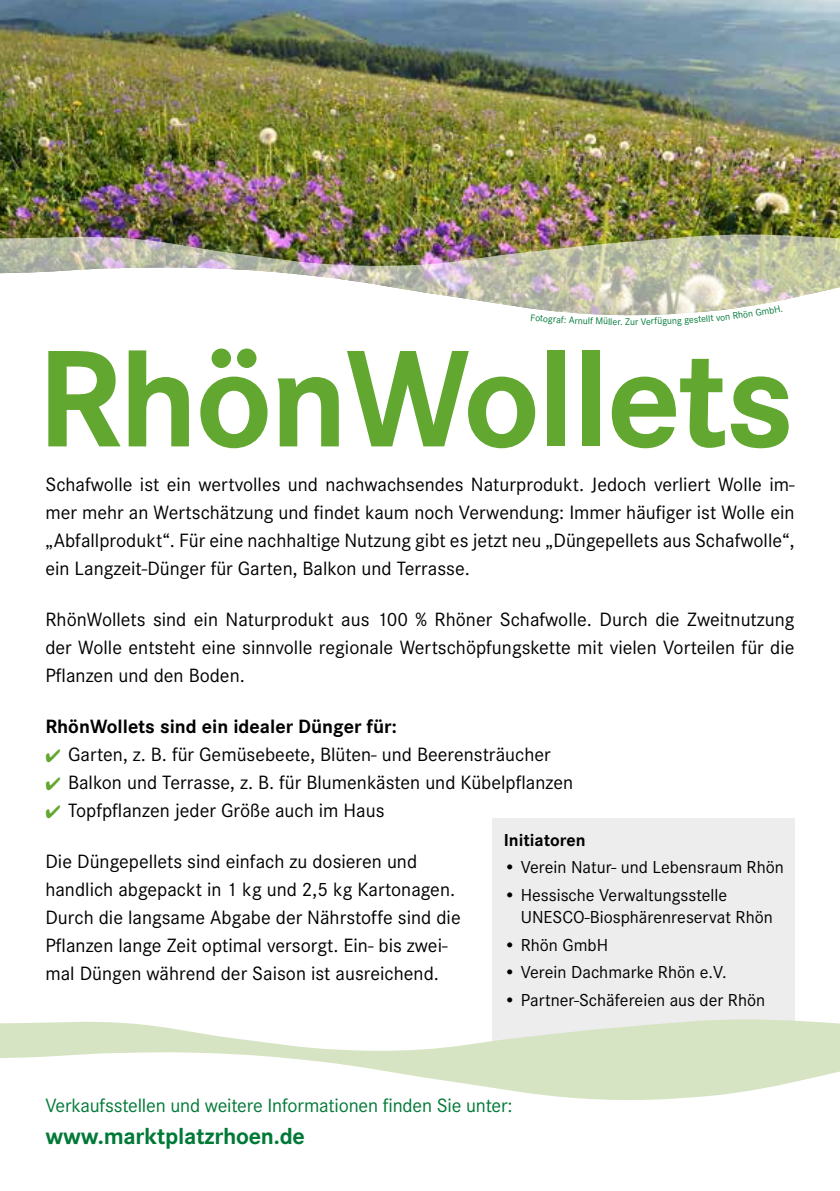
<style>
.page{position:relative;width:840px;height:1191px;background:#fff}
.page>*{position:absolute;margin:0;border:0;box-sizing:border-box;transform-origin:0 0}
.t1{font:700 143px "Corporate S";letter-spacing:-.02em;color:#62a730}
.t2{font:700 24px "Corporate S";letter-spacing:-.01em;color:#007937}
.t3{font:20px/28px "Corporate S";color:#000;text-align:justify}
.t4{font:20px "Corporate S";letter-spacing:-.01em;color:#007937}
.t5{font:700 20px "Corporate S";color:#000}
.t6{font:18px/22px "Corporate S";color:#000}
.t7{font:700 18px "Corporate S";color:#000}
.t8{font:10px "Corporate S";color:#007937}
.s1{color:#62a730}
</style>
<div class="page">
<div style="left:492px;top:818px;width:302px;height:260px;background:#ededed"></div>
<img style="left:0;top:0;width:839px;height:234px">
<img style="left:0;top:234px;width:839px;height:33px">
<svg style="left:0;top:267px;width:839px;height:49px"></svg>
<svg style="left:0;top:1019px;width:839px;height:81px;fill:#d7e4c3"></svg>
<svg style="left:530px;top:314px;width:9px;height:2px"></svg>
<svg style="left:715px;top:305px;width:67px;height:11px"></svg>
<p class="t8" style="left:540px;top:312px;width:18px;rotate:4deg">togr</p>
<p class="t8" style="left:556px;top:314px;width:23px;rotate:3deg">af: Ar</p>
<p class="t8" style="left:577px;top:315px;width:17px;rotate:2deg">nulf</p>
<p class="t8" style="left:595px;top:315px;width:23px;rotate:1deg">Mülle</p>
<p class="t8" style="left:617px;top:316px;width:19px">r. Zu</p>
<p class="t8" style="left:634px;top:316px;width:24px;rotate:-1deg">r Verf</p>
<p class="t8" style="left:656px;top:315px;width:26px;rotate:-2deg">ügung</p>
<p class="t8" style="left:700px;top:313px;width:14px;rotate:-5deg">ellt</p>
<h1 class="t1" style="left:37px;top:317px;width:759px">RhönWollets</h1>
<p class="t3" style="left:45px;top:471px;width:750px">Schafwolle ist ein wertvolles und nachwachsendes Naturprodukt. Jedoch verliert Wolle im&shy;mer mehr an Wertschätzung und findet kaum noch Verwendung: Immer häufiger ist Wolle ein „Abfallprodukt“. Für eine nachhaltige Nutzung gibt es jetzt neu „Düngepellets aus Schafwolle“, ein Langzeit-Dünger für Garten, Balkon und Terrasse.</p>
<p class="t3" style="left:45px;top:605px;width:750px">RhönWollets sind ein Naturprodukt aus 100 % Rhöner Schafwolle. Durch die Zweitnutzung der Wolle entsteht eine sinnvolle regionale Wertschöpfungskette mit vielen Vorteilen für die Pflanzen und den Boden.</p>
<p class="t5" style="left:45px;top:715px;width:353px">RhönWollets sind ein idealer Dünger für:</p>
<p class="t3" style="left:45px;top:740px;width:506px"><span class="s1">✔</span> Garten, z. B. für Gemüsebeete, Blüten- und Beerensträucher</p>
<p class="t3" style="left:45px;top:768px;width:529px"><span class="s1">✔</span> Balkon und Terrasse, z. B. für Blumenkästen und Kübelpflanzen</p>
<p class="t3" style="left:45px;top:796px;width:340px"><span class="s1">✔</span> Topfpflanzen jeder Größe auch im Haus</p>
<p class="t3" style="left:45px;top:847px;width:416px;text-align:left">Die Düngepellets sind einfach zu dosieren und handlich abgepackt in 1 kg und 2,5 kg Kartonagen.<br>Durch die langsame Abgabe der Nährstoffe sind die Pflanzen lange Zeit optimal versorgt. Ein- bis zwei&shy;mal Düngen während der Saison ist ausreichend.</p>
<p class="t7" style="left:503px;top:829px;width:83px">Initiatoren</p>
<p class="t6" style="left:503px;top:856px;width:281px">• Verein Natur- und Lebensraum Rhön</p>
<p class="t6" style="left:520px;top:884px;width:253px;text-indent:-17px">• Hessische Verwaltungsstelle<br>UNESCO-Biosphärenreservat Rhön</p>
<p class="t6" style="left:503px;top:933px;width:106px">• Rhön GmbH</p>
<p class="t6" style="left:503px;top:961px;width:224px">• Verein Dachmarke Rhön e.V.</p>
<p class="t6" style="left:503px;top:989px;width:263px">• Partner-Schäfereien aus der Rhön</p>
<p class="t4" style="left:45px;top:1094px;width:468px">Verkaufsstellen und weitere Informationen finden Sie unter:</p>
<p class="t2" style="left:45px;top:1122px;width:261px">www.marktplatzrhoen.de</p>
</div>
